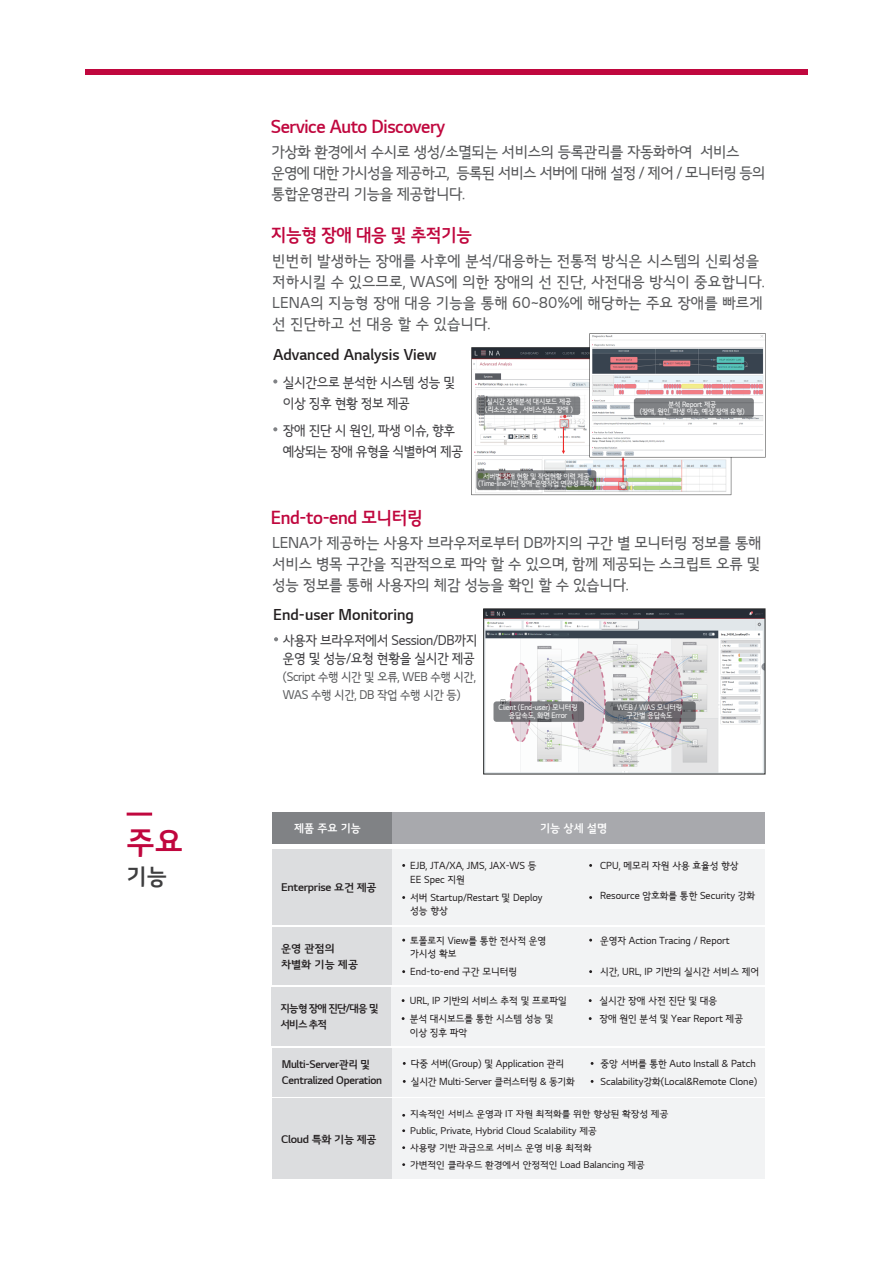
<style>
.page{position:relative;width:893px;height:1263px;background:#fff}
.page>*{position:absolute;margin:0;border:0;box-sizing:border-box;transform-origin:0 0}
.t1{font:31.5px "LG Sm Ha SB";color:#c0073e}
.t2{font:22.5px "LG Sm Ha SB";color:#3e3e3f}
.t3{font:18px "LG Sm Ha SB";letter-spacing:-.025em;color:#c0073e}
.t4{font:15px/21px "LG Sm Ha R";letter-spacing:-.01em;color:#57585a;text-align:justify}
.t5{font:15px/21px "LG Sm Ha R";letter-spacing:.01em;color:#57585a}
.t6{font:15px "LG Sm Ha SB";color:#231f20}
.t7{font:13.5px/21px "LG Sm Ha R";letter-spacing:-.025em;color:#414043}
.t8{font:12px/18px "LG Sm Ha R";letter-spacing:-.025em;color:#57585a}
.t9{font:11.25px "LG Sm Ha SB";color:#fff}
.t10{font:10.65px/15.6px "LG Sm Ha SB";letter-spacing:-.025em;color:#231f20}
.t11{font:10.65px "LG Sm Ha SB";letter-spacing:-.025em;color:#231f20;scale:1.06 1}
.t12{font:10.65px/15.6px "LG Sm Ha SB";letter-spacing:-.075em;color:#231f20}
.t13{font:10.65px/15.6px "LG Sm Ha SB";color:#231f20;scale:1.06 1}
.t14{font:9.75px/18px "LG Sm Ha R";color:#231f20}
.t15{font:9.15px/17px "LG Sm Ha R";color:#231f20;scale:1.06 1}
.t16{font:7.5px/7.9px "LG Sm Ha R";letter-spacing:-.025em;color:#fff;text-align:center}
.t17{font:7.2px/7.5px "LG Sm Ha R";letter-spacing:-.025em;color:#fff;text-align:center}
</style>
<div class="page">
<div style="left:273px;top:850px;width:492px;height:75px;background:#f2f3f4"></div>
<div style="left:272px;top:850px;width:120px;height:75px;background:#dcdddf"></div>
<div style="left:273px;top:927px;width:492px;height:57px;background:#f2f3f4"></div>
<div style="left:272px;top:927px;width:120px;height:57px;background:#dcdddf"></div>
<div style="left:272px;top:987px;width:492px;height:58px;background:#f2f3f4"></div>
<div style="left:271px;top:987px;width:120px;height:58px;background:#dcdddf"></div>
<div style="left:273px;top:1048px;width:492px;height:48px;background:#f2f3f4"></div>
<div style="left:272px;top:1048px;width:120px;height:48px;background:#dcdddf"></div>
<div style="left:85px;top:70px;width:723px;height:5px;background:#c0073e"></div>
<div style="left:273px;top:1098px;width:492px;height:80px;background:#f2f3f4"></div>
<div style="left:272px;top:1098px;width:120px;height:80px;background:#dcdddf"></div>
<div style="left:273px;top:812px;width:492px;height:32px;background:#a8a9ad"></div>
<div style="left:272px;top:812px;width:119px;height:32px;background:#808285"></div>
<img style="left:485px;top:610px;width:278px;height:162px">
<div style="left:483px;top:608px;width:282px;height:166px;border:1px solid #272828"></div>
<svg style="left:510px;top:663px;width:21px;height:79px"></svg>
<div style="left:510px;top:663px;width:21px;height:79px;border:2px dashed #b62e5c;border-radius:50%"></div>
<svg style="left:572px;top:652px;width:33px;height:97px;background:#d9cdd5"></svg>
<div style="left:571px;top:651px;width:35px;height:99px;border:2px dashed #b62e5c;border-radius:50%"></div>
<svg style="left:649px;top:652px;width:33px;height:97px;background:#d6c9d0"></svg>
<div style="left:648px;top:651px;width:35px;height:99px;border:2px dashed #b62e5c;border-radius:50%"></div>
<svg style="left:493px;top:701px;width:91px;height:21px;background:#7b797d"></svg>
<svg style="left:605px;top:701px;width:91px;height:21px;background:#717176"></svg>
<img style="left:471px;top:333px;width:295px;height:163px">
<div style="left:476px;top:396px;width:104px;height:19px;background:#808285;border-radius:3px"></div>
<div style="left:634px;top:398px;width:120px;height:20px;background:#808285;border-radius:3px"></div>
<svg style="left:476px;top:470px;width:120px;height:20px;background:#767878"></svg>
<svg style="left:273px;top:379px;width:4px;height:4px"></svg>
<svg style="left:273px;top:427px;width:4px;height:4px"></svg>
<svg style="left:274px;top:637px;width:4px;height:4px"></svg>
<hr style="left:127px;top:812px;width:25px;height:3px;background:#c0073e">
<h1 class="t1" style="left:127px;top:826px;width:58px">주요</h1>
<h2 class="t2" style="left:127px;top:865px;width:42px">기능</h2>
<h3 class="t3" style="left:271px;top:118px;width:176px">Service Auto Discovery</h3>
<h3 class="t4" style="left:271px;top:142px;width:496px;text-align:left">가상화 환경에서 수시로 생성/소멸되는 서비스의 등록관리를 자동화하여 서비스 운영에 대한 가시성을 제공하고, 등록된 서비스 서버에 대해 설정 / 제어 / 모니터링 등의 통합운영관리 기능을 제공합니다.</h3>
<h3 class="t3" style="left:271px;top:226px;width:203px">지능형 장애 대응 및 추적기능</h3>
<h3 class="t5" style="left:272px;top:251px;width:494px">빈번히 발생하는 장애를 사후에 분석/대응하는 전통적 방식은 시스템의 신뢰성을 저하시킬 수 있으므로, WAS에 의한 장애의 선 진단, 사전대응 방식이 중요합니다.<br>LENA의 지능형 장애 대응 기능을 통해 60~80%에 해당하는 주요 장애를 빠르게 선 진단하고 선 대응 할 수 있습니다.</h3>
<h3 class="t6" style="left:273px;top:348px;width:165px">Advanced Analysis View</h3>
<h3 class="t7" style="left:283px;top:372px;width:174px">실시간으로 분석한 시스템 성능 및 이상 징후 현황 정보 제공</h3>
<h3 class="t7" style="left:283px;top:420px;width:182px">장애 진단 시 원인, 파생 이슈, 향후 예상되는 장애 유형을 식별하여 제공</h3>
<h3 class="t3" style="left:271px;top:508px;width:153px">End-to-end 모니터링</h3>
<p class="t17" style="left:485px;top:398px;width:89px;text-align:left">실시간 장애분석 대시보드 제공 (리소스성능 , 서비스성능, 장애 )</p>
<p class="t17" style="left:640px;top:401px;width:106px">분석 Report 제공<br>(장애, 원인, 파생 이슈, 예상 장애 유형)</p>
<p class="t17" style="left:478px;top:473px;width:118px">서버별 장애 현황 및 작업현황 이력 제공 (Time-line기반 장애-운영작업 연관성 파악)</p>
<h3 class="t4" style="left:272px;top:533px;width:491px">LENA가 제공하는 사용자 브라우저로부터 DB까지의 구간 별 모니터링 정보를 통해 서비스 병목 구간을 직관적으로 파악 할 수 있으며, 함께 제공되는 스크립트 오류 및 성능 정보를 통해 사용자의 체감 성능을 확인 할 수 있습니다.</h3>
<h3 class="t6" style="left:273px;top:607px;width:142px">End-user Monitoring</h3>
<h3 class="t7" style="left:283px;top:632px;width:196px;line-height:18px">사용자 브라우저에서 Session/DB까지 운영 및 성능/요청 현황을 실시간 제공</h3>
<p class="t8" style="left:283px;top:668px;width:195px">(Script 수행 시간 및 오류, WEB 수행 시간,<br>WAS 수행 시간, DB 작업 수행 시간 등)</p>
<p class="t16" style="left:498px;top:704px;width:81px">Client (End-user) 모니터링 응답속도, 화면 Error</p>
<p class="t16" style="left:617px;top:704px;width:67px">WEB / WAS 모니터링 구간별 응답속도</p>
<p class="t9" style="left:294px;top:823px;width:68px">제품 주요 기능</p>
<p class="t9" style="left:540px;top:823px;width:68px">기능 상세 설명</p>
<p class="t11" style="left:281px;top:882px;width:92px">Enterprise 요건 제공</p>
<p class="t14" style="left:410px;top:859px;width:128px;line-height:13.5px">EJB, JTA/XA, JMS, JAX-WS 등<br>EE Spec 지원</p>
<p class="t14" style="left:410px;top:891px;width:134px;line-height:13.5px">서버 Startup/Restart 및 Deploy 성능 향상</p>
<p class="t13" style="left:281px;top:941px;width:74px">운영 관점의 차별화 기능 제공</p>
<p class="t14" style="left:410px;top:934px;width:137px;line-height:13.5px">토폴로지 View를 통한 전사적 운영 가시성 확보</p>
<p class="t14" style="left:410px;top:963px;width:108px">End-to-end 구간 모니터링</p>
<p class="t12" style="left:281px;top:1001px;width:100px">지능형 장애 진단/대응 및 서비스 추적</p>
<p class="t14" style="left:410px;top:992px;width:159px">URL, IP 기반의 서비스 추적 및 프로파일 분석 대시보드를 통한 시스템 성능 및</p>
<p class="t14" style="left:410px;top:1023px;width:59px">이상 징후 파악</p>
<p class="t14" style="left:600px;top:857px;width:140px">CPU, 메모리 자원 사용 효율성 향상</p>
<p class="t14" style="left:600px;top:887px;width:157px">Resource 암호화를 통한 Security 강화</p>
<p class="t14" style="left:600px;top:932px;width:131px">운영자 Action Tracing / Report</p>
<p class="t14" style="left:600px;top:963px;width:161px">시간, URL, IP 기반의 실시간 서비스 제어</p>
<p class="t14" style="left:599px;top:992px;width:145px">실시간 장애 사전 진단 및 대응<br>장애 원인 분석 및 Year Report 제공</p>
<p class="t10" style="left:282px;top:1057px;width:102px">Multi-Server관리 및<br>Centralized Operation</p>
<p class="t14" style="left:411px;top:1055px;width:166px">다중 서버(Group) 및 Application 관리 실시간 Multi-Server 클러스터링 &amp; 동기화</p>
<p class="t14" style="left:601px;top:1055px;width:158px">중앙 서버를 통한 Auto Install &amp; Patch<br>Scalability강화(Local&amp;Remote Clone)</p>
<p class="t11" style="left:281px;top:1134px;width:92px">Cloud 특화 기능 제공</p>
<p class="t15" style="left:410px;top:1106px;width:245px">지속적인 서비스 운영과 IT 자원 최적화를 위한 향상된 확장성 제공 Public, Private, Hybrid Cloud Scalability 제공<br>사용량 기반 과금으로 서비스 운영 비용 최적화<br>가변적인 클라우드 환경에서 안정적인 Load Balancing 제공</p>
</div>
